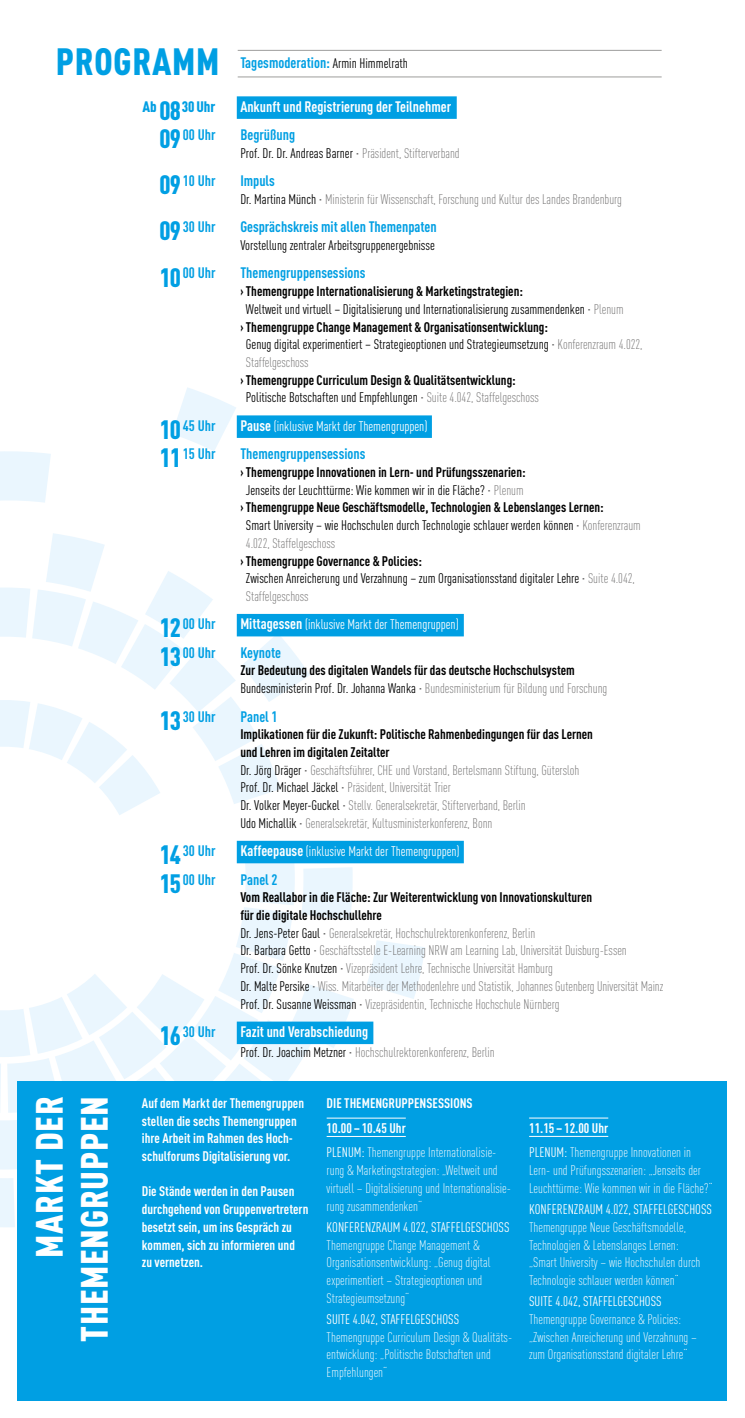
<style>
.page{position:relative;width:745px;height:1418px;background:#fff}
.page>*{position:absolute;margin:0;border:0;box-sizing:border-box;transform-origin:0 0}
.t1{font:900 37.5px/45px "DIN Cond";letter-spacing:.02em;color:#fff;text-align:right}
.t2{font:900 37.5px "DIN Cond";letter-spacing:.02em;color:#009fe3}
.t3{font:700 15px "DIN Cond";color:#009fe3}
.t4{font:700 15px "DIN Cond";color:#fff}
.t5{font:900 15px "DIN Cond";color:#009fe3}
.t6{font:300 13.75px/17.8px "DIN Cond";color:#706f6f}
.t7{font:300 13.75px/17.8px "DIN Cond";color:#fff}
.t8{font:700 13.75px/17.8px "DIN Cond";color:#000}
.t9{font:13.75px/17.8px "DIN Cond";color:#000}
.t10{font:700 13.75px/17.8px "DIN Cond";color:#fff}
.t11{font:13.75px "DIN Cond";color:#fff}
.s1{font-weight:400;font-size:13.75px;color:#000}
.s2{font-size:26.25px}
.s3{font-weight:900;font-size:26.25px}
.s4{font-weight:400;color:#000}
.s5{font-weight:300;color:#706f6f}
.s6{font-weight:400}
.s7{font-weight:700;font-size:15px}
.s8{font-weight:700}
.s9{font-weight:700;color:#000}
</style>
<div class="page">
<svg style="left:0;top:387px;width:425px;height:877px"></svg>
<div style="left:237px;top:96px;width:219px;height:23px;background:#009fe3"></div>
<div style="left:237px;top:415px;width:194px;height:23px;background:#009fe3"></div>
<div style="left:237px;top:614px;width:226px;height:22px;background:#009fe3"></div>
<div style="left:237px;top:840px;width:226px;height:23px;background:#009fe3"></div>
<div style="left:237px;top:1021px;width:136px;height:23px;background:#009fe3"></div>
<div style="left:18px;top:1081px;width:708px;height:319px;background:#009fe3"></div>
<hr style="left:326px;top:1117px;width:79px;height:1px;background:#fff">
<hr style="left:326px;top:1136px;width:79px;height:1px;background:#fff">
<hr style="left:529px;top:1117px;width:79px;height:1px;background:#fff">
<hr style="left:529px;top:1136px;width:79px;height:1px;background:#fff">
<hr style="left:237px;top:50px;width:424px;height:1px;background:#9d9d9c">
<hr style="left:237px;top:77px;width:424px;height:1px;background:#9d9d9c">
<h1 class="t2" style="left:56px;top:38px;width:165px">PROGRAMM</h1>
<p class="t3" style="left:240px;top:53px;width:169px">Tagesmoderation: <span class="s1">Armin Himmelrath</span></p>
<p class="t5" style="left:56px;top:97px;width:49px">A</p>
<p class="t5" style="left:150px;top:97px;width:67px">B <span class="s2">08</span>30UHR</p>
<p class="t4" style="left:240px;top:97px;width:212px">Ankunft und Registrierung der Teilnehmer</p>
<p class="t3" style="left:159px;top:126px;width:57px"><span class="s3">09</span> 00 Uhr</p>
<p class="t3" style="left:240px;top:126px;width:56px">Begrüßung</p>
<p class="t6" style="left:240px;top:144px;width:221px"><span class="s4">Prof. Dr. Dr. Andreas Barner</span> · Präsident, Stifterverband</p>
<p class="t3" style="left:159px;top:172px;width:57px"><span class="s3">09</span> 10 Uhr</p>
<p class="t3" style="left:240px;top:172px;width:36px">Impuls</p>
<p class="t6" style="left:240px;top:190px;width:383px"><span class="s4">Dr. Martina Münch</span> · Ministerin für Wissenschaft, Forschung und Kultur des Landes Brandenburg</p>
<p class="t3" style="left:159px;top:218px;width:57px"><span class="s3">09</span> 30 Uhr</p>
<p class="t3" style="left:240px;top:218px;width:198px">Gesprächskreis mit allen Themenpaten</p>
<p class="t9" style="left:240px;top:236px;width:196px">Vorstellung zentraler Arbeitsgruppenergebnisse</p>
<p class="t3" style="left:159px;top:264px;width:57px"><span class="s3">10</span> 00 Uhr</p>
<p class="t3" style="left:240px;top:264px;width:127px">Themengruppensessions</p>
<p class="t8" style="left:240px;top:282px;width:284px">› Themengruppe Internationalisierung &amp; Marketingstrategien:</p>
<p class="t9" style="left:246px;top:300px;width:379px">Weltweit und virtuell – Digitalisierung und Internationalisierung zusammendenken <span class="s5">· Plenum</span></p>
<p class="t8" style="left:240px;top:317px;width:309px">› Themengruppe Change Management &amp; Organisationsentwicklung:</p>
<p class="t9" style="left:246px;top:335px;width:398px">Genug digital experimentiert – Strategieoptionen und Strategieumsetzung <span class="s5">· Konferenzraum 4.022,</span></p>
<p class="t6" style="left:246px;top:353px;width:64px">Staffelgeschoss</p>
<p class="t8" style="left:246px;top:370px;width:294px;text-indent:-6px">› Themengruppe Curriculum Design &amp; Qualitätsentwicklung:<br><span class="s6">Politische Botschaften und Empfehlungen</span> <span class="s5">· Suite 4.042, Staffelgeschoss</span></p>
<p class="t3" style="left:159px;top:416px;width:57px"><span class="s3">10</span> 45 Uhr</p>
<p class="t11" style="left:240px;top:418px;width:188px"><span class="s7">Pause</span> (inklusive Markt der Themengruppen)</p>
<p class="t3" style="left:159px;top:444px;width:57px"><span class="s3">11</span> 15 Uhr</p>
<p class="t3" style="left:240px;top:444px;width:127px">Themengruppensessions</p>
<p class="t8" style="left:240px;top:463px;width:286px">› Themengruppe Innovationen in Lern- und Prüfungsszenarien:</p>
<p class="t9" style="left:246px;top:481px;width:279px">Jenseits der Leuchttürme: Wie kommen wir in die Fläche? <span class="s5">· Plenum</span></p>
<p class="t8" style="left:240px;top:498px;width:364px">› Themengruppe Neue Geschäftsmodelle, Technologien &amp; Lebenslanges Lernen:</p>
<p class="t9" style="left:246px;top:516px;width:396px">Smart University – wie Hochschulen durch Technologie schlauer werden können <span class="s5">· Konferenzraum</span></p>
<p class="t6" style="left:246px;top:534px;width:91px">4.022, Staffelgeschoss</p>
<p class="t9" style="left:246px;top:551px;width:390px;text-indent:-6px"><span class="s8">› Themengruppe Governance &amp; Policies:<br></span>Zwischen Anreicherung und Verzahnung – zum Organisationsstand digitaler Lehre <span class="s5">· Suite 4.042,<br>Staffelgeschoss</span></p>
<p class="t3" style="left:159px;top:615px;width:57px"><span class="s3">12</span> 00 Uhr</p>
<p class="t11" style="left:240px;top:616px;width:220px"><span class="s7">Mittagessen</span> (inklusive Markt der Themengruppen)</p>
<p class="t3" style="left:159px;top:643px;width:57px"><span class="s3">13</span> 00 Uhr</p>
<p class="t3" style="left:240px;top:643px;width:42px">Keynote</p>
<p class="t8" style="left:240px;top:661px;width:368px">Zur Bedeutung des digitalen Wandels für das deutsche Hochschulsystem<br><span class="s6">Bundesministerin Prof. Dr. Johanna Wanka</span> <span class="s5">· Bundesministerium für Bildung und Forschung</span></p>
<p class="t3" style="left:159px;top:707px;width:57px"><span class="s3">13</span> 30 Uhr</p>
<p class="t3" style="left:240px;top:707px;width:39px">Panel 1</p>
<p class="t6" style="left:240px;top:725px;width:354px"><span class="s9">Implikationen für die Zukunft: Politische Rahmenbedingungen für das Lernen und Lehren im digitalen Zeitalter<br></span><span class="s4">Dr. Jörg Dräger</span> · Geschäftsführer, CHE und Vorstand, Bertelsmann Stiftung, Gütersloh <span class="s4">Prof. Dr. Michael Jäckel</span> · Präsident, Universität Trier<br><span class="s4">Dr. Volker Meyer-Guckel</span> · Stellv. Generalsekretär, Stifterverband, Berlin<br><span class="s4">Udo Michallik</span> · Generalsekretär, Kultusministerkonferenz, Bonn</p>
<p class="t3" style="left:159px;top:841px;width:57px"><span class="s3">14</span> 30 Uhr</p>
<p class="t11" style="left:240px;top:843px;width:221px"><span class="s7">Kaffeepause</span> (inklusive Markt der Themengruppen)</p>
<p class="t3" style="left:159px;top:870px;width:57px"><span class="s3">15</span> 00 Uhr</p>
<p class="t3" style="left:240px;top:870px;width:39px">Panel 2</p>
<p class="t6" style="left:240px;top:888px;width:424px"><span class="s9">Vom Reallabor in die Fläche: Zur Weiterentwicklung von Innovationskulturen<br>für die digitale Hochschullehre<br></span><span class="s4">Dr. Jens-Peter Gaul</span> · Generalsekretär, Hochschulrektorenkonferenz, Berlin<br><span class="s4">Dr. Barbara Getto</span> · Geschäftsstelle E-Learning NRW am Learning Lab, Universität Duisburg-Essen<br><span class="s4">Prof. Dr. Sönke Knutzen</span> · Vizepräsident Lehre, Technische Universität Hamburg<br><span class="s4">Dr. Malte Persike</span> · Wiss. Mitarbeiter der Methodenlehre und Statistik, Johannes Gutenberg Universität Mainz <span class="s4">Prof. Dr. Susanne Weissman</span> · Vizepräsidentin, Technische Hochschule Nürnberg</p>
<p class="t3" style="left:159px;top:1022px;width:57px"><span class="s3">16</span> 30 Uhr</p>
<p class="t4" style="left:240px;top:1022px;width:129px">Fazit und Verabschiedung</p>
<p class="t6" style="left:240px;top:1043px;width:256px"><span class="s4">Prof. Dr. Joachim Metzner</span> · Hochschulrektorenkonferenz, Berlin</p>
<p class="t10" style="left:142px;top:1093px;width:164px">Auf dem Markt der Themengruppen stellen die sechs Themengruppen ihre Arbeit im Rahmen des Hoch&shy;schulforums Digitalisierung vor.</p>
<p class="t10" style="left:142px;top:1182px;width:168px">Die Stände werden in den Pausen durchgehend von Gruppenvertretern besetzt sein, um ins Gespräch zu kommen, sich zu informieren und zu vernetzen.</p>
<h1 class="t1" style="left:26px;top:1341px;width:247px;rotate:-90deg">MARKT DER<br>THEMENGRUPPEN</h1>
<p class="t10" style="left:326px;top:1093px;width:56px">die Themengrupp</p>
<p class="t10" style="left:414px;top:1093px;width:31px">ensessions</p>
<p class="t7" style="left:326px;top:1115px;width:171px;line-height:24.8px"><span class="s8">10.00 – 10.45 Uhr<br></span><span class="s6">Plenum :</span> Themengruppe Internationalisie-</p>
<p class="t7" style="left:326px;top:1161px;width:186px">rung &amp; Marketingstrategien: „Weltweit und virtuell – Digitalisierung und Internationalisie&shy;rung zusammendenken“</p>
<p class="t11" style="left:326px;top:1218px;width:116px">Konferenzraum 4.022, Staffelges</p>
<p class="t11" style="left:481px;top:1218px;width:12px">choss</p>
<p class="t7" style="left:326px;top:1235px;width:165px">Themengruppe Change Management &amp; Organisationsentwicklung: „Genug digital experimentiert – Strategieoptionen und Strategieumsetzung“</p>
<p class="t11" style="left:326px;top:1311px;width:66px">Suite 4.042, Staffelges</p>
<p class="t11" style="left:431px;top:1311px;width:12px">choss</p>
<p class="t7" style="left:326px;top:1327px;width:185px">Themengruppe Curriculum Design &amp; Qualitäts&shy;entwicklung: „Politische Botschaften und<br>Empfehlungen“</p>
<p class="t7" style="left:529px;top:1115px;width:163px;line-height:24.8px"><span class="s8">11.15 – 12.00 Uhr<br></span><span class="s6">Plenum :</span> Themengruppe Innovationen in</p>
<p class="t7" style="left:529px;top:1161px;width:185px">Lern- und Prüfungsszenarien: „Jenseits der<br>Leuchttürme: Wie kommen wir in die Fläche?“</p>
<p class="t11" style="left:529px;top:1201px;width:116px">Konferenzraum 4.022, Staffelges</p>
<p class="t11" style="left:683px;top:1201px;width:12px">choss</p>
<p class="t7" style="left:529px;top:1217px;width:173px">Themengruppe Neue Geschäftsmodelle, Technologien &amp; Lebenslanges Lernen: „Smart University – wie Hochschulen durch Technologie schlauer werden können“</p>
<p class="t11" style="left:529px;top:1293px;width:66px">Suite 4.042, Staffelges</p>
<p class="t11" style="left:633px;top:1293px;width:12px">choss</p>
<p class="t7" style="left:529px;top:1310px;width:169px">Themengruppe Governance &amp; Policies: „Zwischen Anreicherung und Verzahnung – zum Organisationsstand digitaler Lehre“</p>
</div>
